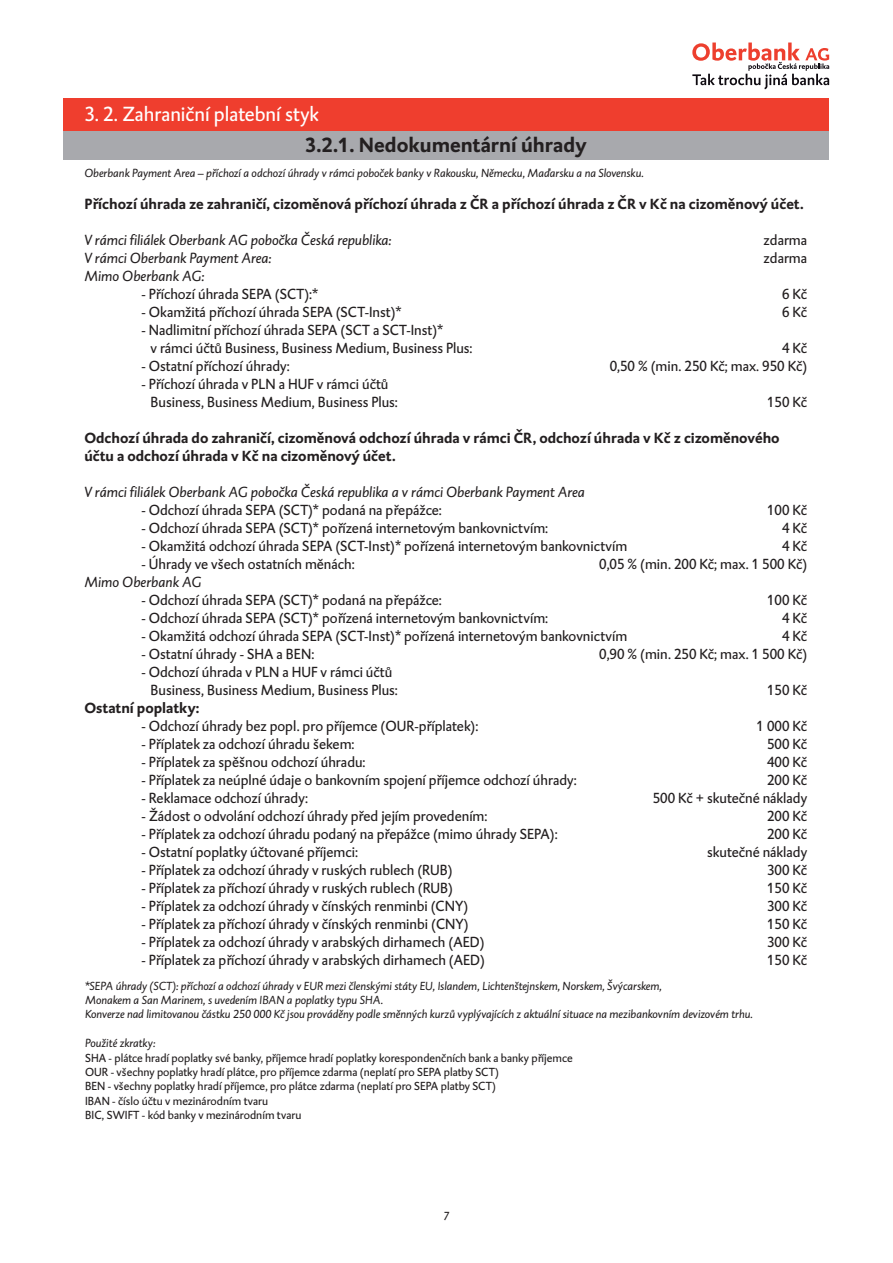
<style>
.page{position:relative;width:893px;height:1263px;background:#fff}
.page>*{position:absolute;margin:0;border:0;box-sizing:border-box;transform-origin:0 0}
.t1{font:700 21px "DTL Caspari T";color:#231f20}
.t2{font:21px "DTL Caspari T";color:#fff}
.t3{font:15px/18px "DTL Caspari T";color:#231f20}
.t4{font:700 15px/18px "DTL Caspari T";color:#231f20}
.t5{font:italic 15px/18px "DTL Caspari T";letter-spacing:-.005em;color:#231f20}
.t6{font:italic 12px/14.4px "DTL Caspari T";color:#231f20}
.t7{font:12px/14.4px "DTL Caspari T";color:#231f20}
</style>
<div class="page">
<div style="left:63px;top:131px;width:765px;height:28px;background:#a8a9ad"></div>
<div style="left:63px;top:98px;width:765px;height:33px;background:#ef3e2e"></div>
<svg style="left:692px;top:43px;width:137px;height:46px"></svg>
<h1 class="t2" style="left:84px;top:102px;width:236px">3. 2. Zahraniční platební styk</h1>
<h1 class="t1" style="left:305px;top:131px;width:283px">3.2.1. Nedokumentární úhrady</h1>
<p class="t6" style="left:84px;top:165px;width:561px">Oberbank Payment Area – příchozí a odchozí úhrady v rámci poboček banky v Rakousku, Německu, Maďarsku a na Slovensku.</p>
<p class="t4" style="left:84px;top:194px;width:721px">Příchozí úhrada ze zahraničí, cizoměnová příchozí úhrada z ČR a příchozí úhrada z ČR v Kč na cizoměnový účet.</p>
<p class="t5" style="left:84px;top:231px;width:309px">V rámci filiálek Oberbank AG pobočka Česká republika:<br>V rámci Oberbank Payment Area:<br>Mimo Oberbank AG:</p>
<p class="t3" style="left:141px;top:285px;width:178px">- Příchozí úhrada SEPA (SCT):*</p>
<p class="t3" style="left:141px;top:303px;width:262px">- Okamžitá příchozí úhrada SEPA (SCT-Inst)*</p>
<p class="t3" style="left:150px;top:321px;width:324px;text-indent:-9px">- Nadlimitní příchozí úhrada SEPA (SCT a SCT-Inst)*<br>v rámci účtů Business, Business Medium, Business Plus:</p>
<p class="t3" style="left:141px;top:357px;width:150px">- Ostatní příchozí úhrady:</p>
<p class="t3" style="left:150px;top:375px;width:249px;text-indent:-9px">- Příchozí úhrada v PLN a HUF v rámci účtů<br>Business, Business Medium, Business Plus:</p>
<p class="t4" style="left:84px;top:428px;width:697px">Odchozí úhrada do zahraničí, cizoměnová odchozí úhrada v rámci ČR, odchozí úhrada v Kč z cizoměnového účtu a odchozí úhrada v Kč na cizoměnový účet.</p>
<p class="t5" style="left:84px;top:483px;width:502px">V rámci filiálek Oberbank AG pobočka Česká republika a v rámci Oberbank Payment Area</p>
<p class="t3" style="left:141px;top:501px;width:302px">- Odchozí úhrada SEPA (SCT)* podaná na přepážce:</p>
<p class="t3" style="left:141px;top:519px;width:408px">- Odchozí úhrada SEPA (SCT)* pořízená internetovým bankovnictvím:</p>
<p class="t3" style="left:141px;top:537px;width:487px">- Okamžitá odchozí úhrada SEPA (SCT-Inst)* pořízená internetovým bankovnictvím</p>
<p class="t3" style="left:141px;top:555px;width:215px">- Úhrady ve všech ostatních měnách:</p>
<p class="t5" style="left:84px;top:573px;width:119px">Mimo Oberbank AG</p>
<p class="t3" style="left:141px;top:591px;width:302px">- Odchozí úhrada SEPA (SCT)* podaná na přepážce:</p>
<p class="t3" style="left:141px;top:609px;width:408px">- Odchozí úhrada SEPA (SCT)* pořízená internetovým bankovnictvím:</p>
<p class="t3" style="left:141px;top:627px;width:487px">- Okamžitá odchozí úhrada SEPA (SCT-Inst)* pořízená internetovým bankovnictvím</p>
<p class="t3" style="left:141px;top:645px;width:174px">- Ostatní úhrady - SHA a BEN:</p>
<p class="t3" style="left:150px;top:663px;width:249px;text-indent:-9px">- Odchozí úhrada v PLN a HUF v rámci účtů<br>Business, Business Medium, Business Plus:</p>
<p class="t4" style="left:84px;top:698px;width:117px">Ostatní poplatky:</p>
<p class="t3" style="left:141px;top:717px;width:338px">- Odchozí úhrady bez popl. pro příjemce (OUR-příplatek):</p>
<p class="t3" style="left:141px;top:735px;width:215px">- Příplatek za odchozí úhradu šekem:</p>
<p class="t3" style="left:141px;top:753px;width:226px">- Příplatek za spěšnou odchozí úhradu:</p>
<p class="t3" style="left:141px;top:771px;width:437px">- Příplatek za neúplné údaje o bankovním spojení příjemce odchozí úhrady:</p>
<p class="t3" style="left:141px;top:789px;width:168px">- Reklamace odchozí úhrady:</p>
<p class="t3" style="left:141px;top:807px;width:348px">- Žádost o odvolání odchozí úhrady před jejím provedením:</p>
<p class="t3" style="left:141px;top:825px;width:418px">- Příplatek za odchozí úhradu podaný na přepážce (mimo úhrady SEPA):</p>
<p class="t3" style="left:141px;top:843px;width:218px">- Ostatní poplatky účtované příjemci:</p>
<p class="t3" style="left:141px;top:861px;width:313px">- Příplatek za odchozí úhrady v ruských rublech (RUB)</p>
<p class="t3" style="left:141px;top:879px;width:313px">- Příplatek za příchozí úhrady v ruských rublech (RUB)</p>
<p class="t3" style="left:141px;top:897px;width:328px">- Příplatek za odchozí úhrady v čínských renminbi (CNY)</p>
<p class="t3" style="left:141px;top:915px;width:329px">- Příplatek za příchozí úhrady v čínských renminbi (CNY)</p>
<p class="t3" style="left:141px;top:933px;width:345px">- Příplatek za odchozí úhrady v arabských dirhamech (AED)</p>
<p class="t3" style="left:141px;top:951px;width:345px">- Příplatek za příchozí úhrady v arabských dirhamech (AED)</p>
<p class="t6" style="left:85px;top:978px;width:669px">*SEPA úhrady (SCT): příchozí a odchozí úhrady v EUR mezi členskými státy EU, Islandem, Lichtenštejnskem, Norskem, Švýcarskem,<br>Monakem a San Marinem, s uvedením IBAN a poplatky typu SHA.<br>Konverze nad limitovanou částku 250 000 Kč jsou prováděny podle směnných kurzů vyplývajících z aktuální situace na mezibankovním devizovém trhu.</p>
<p class="t6" style="left:85px;top:1036px;width:72px">Použité zkratky:</p>
<p class="t7" style="left:85px;top:1050px;width:489px">SHA - plátce hradí poplatky své banky, příjemce hradí poplatky korespondenčních bank a banky příjemce OUR - všechny poplatky hradí plátce, pro příjemce zdarma (neplatí pro SEPA platby SCT)<br>BEN - všechny poplatky hradí příjemce, pro plátce zdarma (neplatí pro SEPA platby SCT)<br>IBAN - číslo účtu v mezinárodním tvaru<br>BIC, SWIFT - kód banky v mezinárodním tvaru</p>
<p class="t3" style="left:764px;top:231px;width:45px">zdarma zdarma</p>
<p class="t3" style="left:782px;top:285px;width:27px">6 Kč<br>6 Kč</p>
<p class="t3" style="left:610px;top:339px;width:199px;text-align:right">4 Kč<br>0,50 % (min. 250 Kč; max. 950 Kč)</p>
<p class="t3" style="left:767px;top:393px;width:42px">150 Kč</p>
<p class="t3" style="left:599px;top:501px;width:210px;text-align:right">100 Kč<br>4 Kč<br>4 Kč<br>0,05 % (min. 200 Kč; max. 1 500 Kč)</p>
<p class="t3" style="left:599px;top:591px;width:210px;text-align:right">100 Kč<br>4 Kč<br>4 Kč<br>0,90 % (min. 250 Kč; max. 1 500 Kč)</p>
<p class="t3" style="left:767px;top:681px;width:42px">150 Kč</p>
<p class="t3" style="left:653px;top:717px;width:156px;text-align:right">1 000 Kč<br>500 Kč<br>400 Kč<br>200 Kč<br>500 Kč + skutečné náklady<br>200 Kč<br>200 Kč<br>skutečné náklady<br>300 Kč<br>150 Kč<br>300 Kč<br>150 Kč<br>300 Kč<br>150 Kč</p>
<p class="t6" style="left:443px;top:1209px;width:7px">7</p>
</div>
